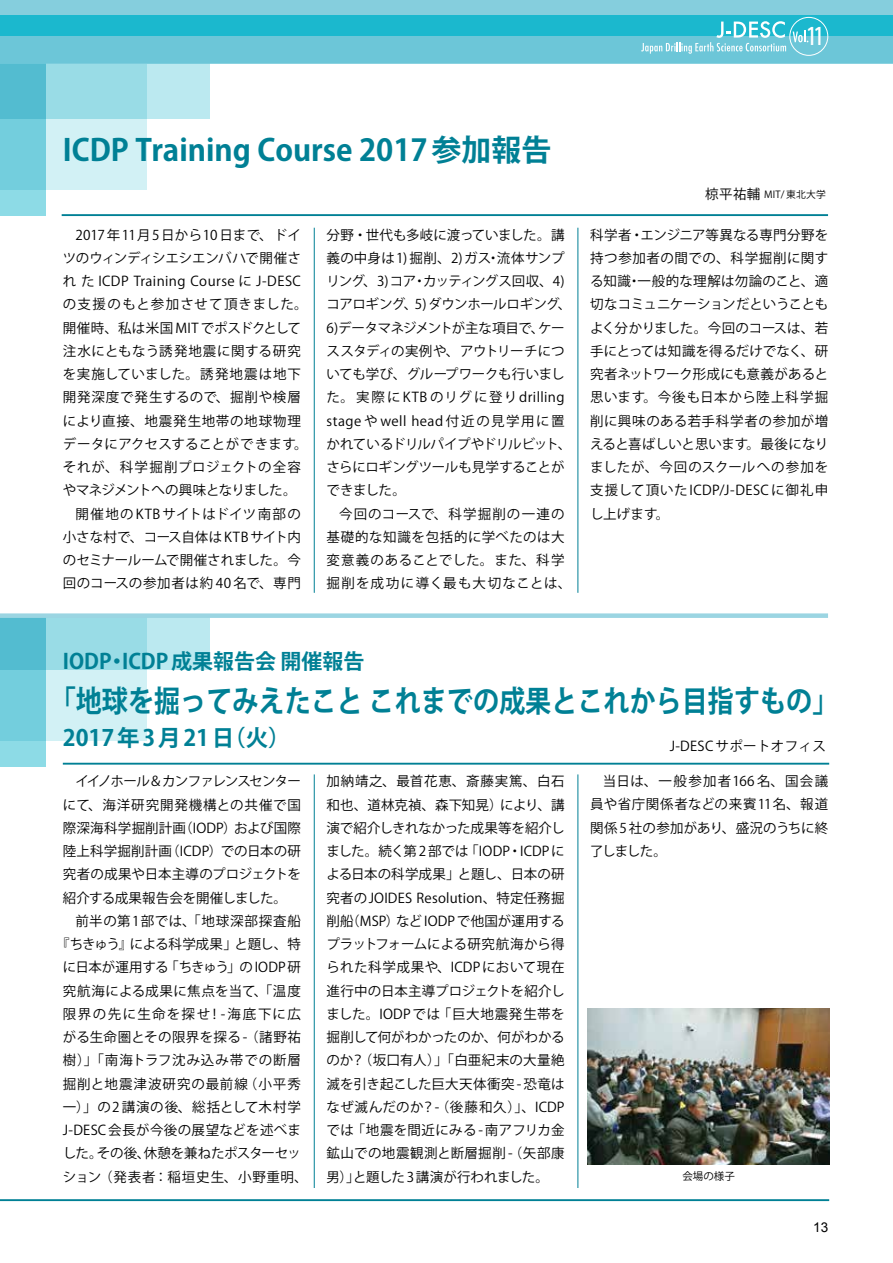
<style>
.page{position:relative;width:893px;height:1263px;background:#fff}
.page>*{position:absolute;margin:0;border:0;box-sizing:border-box;transform-origin:0 0}
.t1{font:700 30px "Koz Go Pro";color:#008095;scale:.87 1}
.t2{font:700 30px "Koz Go Pro";color:#008095}
.t3{font:500 24px "Koz Go Pr 6 N";color:#fff;scale:.81 1}
.t4{font:700 22.5px "Koz Go Pro";color:#008095}
.t5{font:700 21px "Koz Go Pro";color:#008095}
.t6{font:13.5px/23.2px "Koz Go Pr 6 N";letter-spacing:.02em;color:#000;text-align:justify}
.t7{font:13.5px/23.2px "Koz Go Pr 6 N";letter-spacing:-.005em;color:#000}
.t8{font:13.5px/23.2px "Koz Go Pr 6 N";letter-spacing:.05em;color:#000;text-align:center}
.t9{font:13.5px "Koz Go Pr 6 N";letter-spacing:-.015em;color:#000}
.t10{font:13.5px "Koz Go Pr 6 N";letter-spacing:.065em;color:#000}
.t11{font:13.5px "Koz Go Pr 6 N";letter-spacing:.06em;color:#000}
.t12{font:13.5px "Koz Go Pr 6 N";letter-spacing:.08em;color:#000}
.t13{font:13.5px "Koz Go Pr 6 N";letter-spacing:-.04em;color:#000}
.t14{font:13.5px "Koz Go Pr 6 N";letter-spacing:-.02em;color:#000}
.t15{font:13.5px "Koz Go Pr 6 N";color:#000}
.t16{font:13.5px "Koz Go Pr 6 N";letter-spacing:-.05em;color:#000}
.t17{font:13.5px "Koz Go Pr 6 N";letter-spacing:.045em;color:#000}
.t18{font:13.5px "Koz Go Pr 6 N";letter-spacing:.1em;color:#000}
.t19{font:13.5px "Koz Go Pr 6 N";letter-spacing:.07em;color:#000}
.t20{font:13.5px "Koz Go Pr 6 N";letter-spacing:.055em;color:#000}
.t21{font:13.5px "Koz Go Pro";letter-spacing:.025em;color:#000}
.t22{font:13.5px "Arial";color:#000}
.t23{font:10.5px "Koz Go Pr 6 N";color:#000}
.t24{font:9.75px "Koz Go Pr 6 N";letter-spacing:.025em;color:#000}
.s1{font-family:"Koz Go Pro";font-size:13.5px}
</style>
<div class="page">
<div style="left:0;top:617px;width:146px;height:123px;background:#d2f1f5"></div>
<svg style="left:0;top:670px;width:45px;height:97px;fill:#73cedd"></svg>
<svg style="left:0;top:618px;width:209px;height:52px;fill:#99dce6"></svg>
<div style="left:0;top:613px;width:828px;height:5px;background:#9bd5e2"></div>
<div style="left:0;top:64px;width:146px;height:125px;background:#d2f1f5"></div>
<svg style="left:0;top:119px;width:45px;height:97px;fill:#73cedd"></svg>
<svg style="left:0;top:64px;width:209px;height:55px;fill:#99dce6"></svg>
<hr style="left:0;top:1199px;width:829px;height:2px;background:#008095">
<svg style="left:0;top:0;width:893px;height:64px"></svg>
<img style="left:588px;top:1008px;width:241px;height:157px">
<hr style="left:62px;top:214px;width:766px;height:2px;background:#008095">
<hr style="left:63px;top:763px;width:766px;height:2px;background:#008095">
<hr style="left:314px;top:228px;width:1px;height:365px;background:#008095">
<hr style="left:314px;top:774px;width:1px;height:414px;background:#008095">
<hr style="left:577px;top:228px;width:1px;height:365px;background:#008095">
<hr style="left:577px;top:774px;width:1px;height:414px;background:#008095">
<h2 class="t3" style="left:806px;top:22px;width:24px">11</h2>
<h1 class="t2" style="left:63px;top:131px;width:490px">ICDP Training Course 2017 参加報告</h1>
<p class="t6" style="left:76px;top:223px;width:227px">2017 年11月5日から10日まで、ドイ</p>
<p class="t9" style="left:63px;top:250px;width:240px">ツのウィンディシエシエンバハで開催さ</p>
<p class="t6" style="left:63px;top:270px;width:240px">れた ICDP Training Course に J-DESC</p>
<p class="t12" style="left:63px;top:297px;width:246px">の支援のもと参加させて頂きました。</p>
<p class="t15" style="left:63px;top:320px;width:240px">開催時、私は米国 MIT でポスドクとして</p>
<p class="t8" style="left:63px;top:340px;width:240px">注水にともなう誘発地震に関する研究</p>
<p class="t8" style="left:63px;top:363px;width:240px">を実施していました。誘発地震は地下</p>
<p class="t20" style="left:63px;top:390px;width:240px">開発深度で発生するので、掘削や検層</p>
<p class="t8" style="left:63px;top:409px;width:240px">により直接、地震発生地帯の地球物理</p>
<p class="t6" style="left:63px;top:432px;width:246px">データにアクセスすることができます。</p>
<p class="t8" style="left:63px;top:456px;width:240px">それが、科学掘削プロジェクトの全容</p>
<p class="t16" style="left:63px;top:483px;width:235px">やマネジメントへの興味となりました。</p>
<p class="t12" style="left:76px;top:506px;width:227px">開催地のKTBサイトはドイツ南部の</p>
<p class="t7" style="left:63px;top:525px;width:240px">小さな村で、コース自体は KTB サイト内</p>
<p class="t7" style="left:63px;top:549px;width:240px">のセミナールームで開催されました。今</p>
<p class="t17" style="left:63px;top:576px;width:240px">回のコースの参加者は約 40 名で、専門</p>
<p class="t7" style="left:326px;top:223px;width:246px">分野・世代も多岐に渡っていました。講義の中身は1) 掘削、2)ガス・流体サンプリング、3)コア・カッティングス回収、4)コアロギング、5)ダウンホールロギング、<br>6)データマネジメントが主な項目で、ケーススタディの実例や、アウトリーチについても学び、グループワークも行いました。実際にKTB のリグに登りdrilling stage や well head 付近の見学用に置かれているドリルパイプやドリルビット、さらにロギングツールも見学することができました。</p>
<p class="t8" style="left:326px;top:502px;width:246px">今回のコースで、科学掘削の一連の<br>基礎的な知識を包括的に学べたのは大変意義のあることでした。また、科学掘削を成功に導く最も大切なことは、</p>
<p class="t24" style="left:705px;top:188px;width:122px"><span class="s1">椋平祐輔</span> MIT/ 東北大学</p>
<p class="t6" style="left:590px;top:223px;width:240px">科学者・エンジニア等異なる専門分野を持つ参加者の間での、科学掘削に関する知識・一般的な理解は勿論のこと、適切なコミュニケーションだということもよく分かりました。今回のコースは、若手にとっては知識を得るだけでなく、研究者ネットワーク形成にも意義があると思います。今後も日本から陸上科学掘削に興味のある若手科学者の参加が増えると喜ばしいと思います。最後になりましたが、今回のスクールへの参加を支援して頂いたICDP/J-DESCに御礼申し上げます。</p>
<h3 class="t5" style="left:63px;top:647px;width:303px">IODP・ICDP 成果報告会 開催報告</h3>
<h1 class="t1" style="left:50px;top:682px;width:908px">「地球を掘ってみえたこと これまでの成果とこれから目指すもの」</h1>
<h3 class="t4" style="left:63px;top:723px;width:229px">2017 年 3 月 21 日（火）</h3>
<p class="t21" style="left:670px;top:737px;width:158px">J-DESC サポートオフィス</p>
<p class="t6" style="left:63px;top:770px;width:240px;text-indent:13px">イイノホール＆カンファレンスセンターにて、海洋研究開発機構との共催で国際深海科学掘削計画（IODP）および国際陸上科学掘削計画（ICDP）での日本の研究者の成果や日本主導のプロジェクトを紹介する成果報告会を開催しました。</p>
<p class="t11" style="left:76px;top:913px;width:227px">前半の第1部では、「地球深部探査船</p>
<p class="t13" style="left:56px;top:936px;width:246px">『ちきゅう』による科学成果」と題し、特</p>
<p class="t9" style="left:63px;top:960px;width:240px">に日本が運用する 「ちきゅう」の IODP研</p>
<p class="t6" style="left:63px;top:979px;width:240px">究航海による成果に焦点を当て、「温度</p>
<p class="t18" style="left:63px;top:1006px;width:240px">限界の先に生命を探せ！-海底下に広</p>
<p class="t6" style="left:63px;top:1026px;width:240px">がる生命圏とその限界を探る - （諸野祐</p>
<p class="t10" style="left:63px;top:1053px;width:240px">樹）」「南海トラフ沈み込み帯での断層</p>
<p class="t19" style="left:63px;top:1076px;width:240px">掘削と地震津波研究の最前線（小平秀</p>
<p class="t10" style="left:63px;top:1099px;width:240px">一）」の2講演の後、総括として木村学</p>
<p class="t6" style="left:63px;top:1119px;width:240px">J-DESC 会長が今後の展望などを述べま</p>
<p class="t14" style="left:63px;top:1146px;width:240px">した。その後、休憩を兼ねたポスターセッ</p>
<p class="t11" style="left:63px;top:1169px;width:246px">ション （発表者：稲垣史生、小野重明、</p>
<p class="t6" style="left:326px;top:770px;width:240px">加納靖之、最首花恵、斎藤実篤、白石和也、道林克禎、森下知晃）により、講演で紹介しきれなかった成果等を紹介しました。続く第 2 部では 「IODP・ICDPによる日本の科学成果」と題し、日本の研究者のJOIDES Resolution、特定任務掘削船（MSP）など IODPで他国が運用するプラットフォームによる研究航海から得られた科学成果や、ICDPにおいて現在進行中の日本主導プロジェクトを紹介しました。IODPでは 「巨大地震発生帯を掘削して何がわかったのか、何がわかるのか？（坂口有人）」「白亜紀末の大量絶滅を引き起こした巨大天体衝突 - 恐竜はなぜ滅んだのか？-（後藤和久）」、ICDPでは 「地震を間近にみる - 南アフリカ金鉱山での地震観測と断層掘削 -（矢部康男）」と題した 3 講演が行われました。</p>
<p class="t6" style="left:590px;top:770px;width:240px;text-indent:13px">当日は、一般参加者166名、国会議員や省庁関係者などの来賓11名、報道関係 5 社の参加があり、盛況のうちに終了しました。</p>
<p class="t23" style="left:682px;top:1170px;width:54px">会場の様子</p>
<p class="t22" style="left:813px;top:1218px;width:17px">13</p>
</div>
